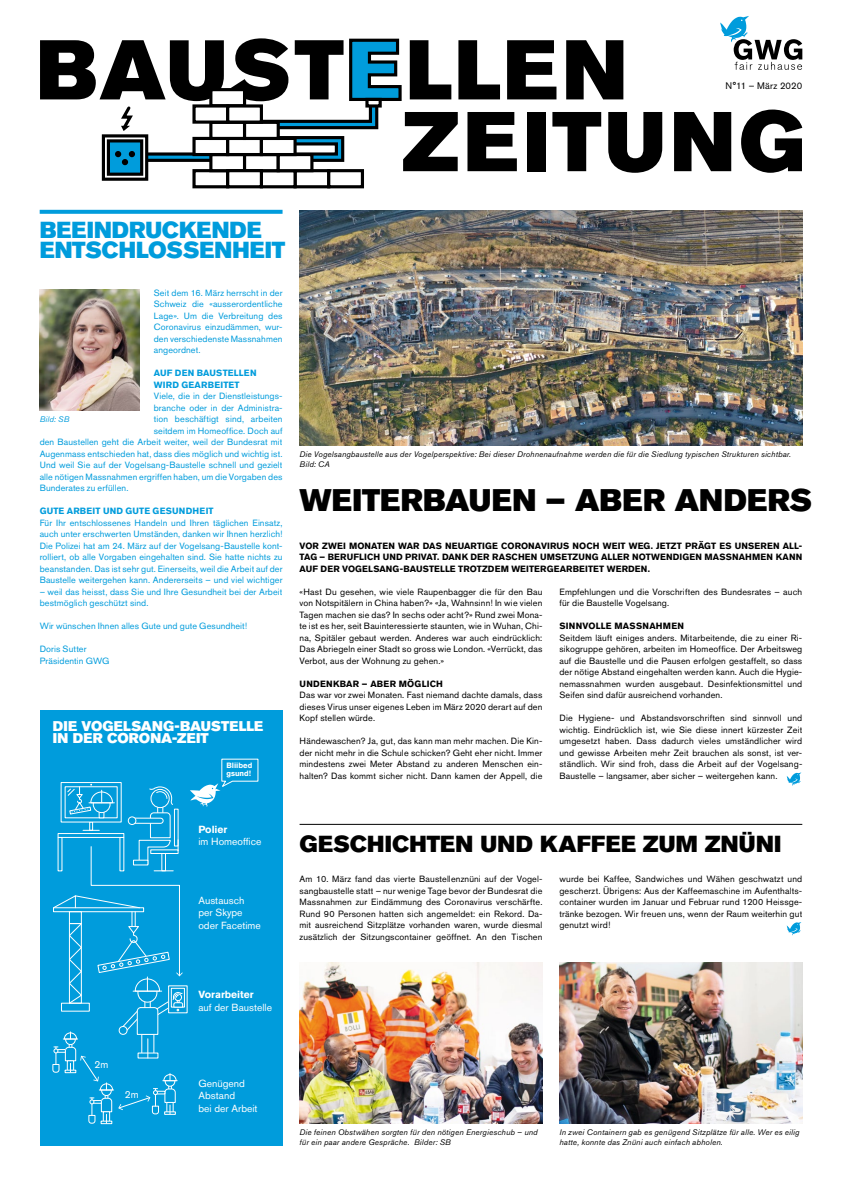
<style>
.page{position:relative;width:842px;height:1191px;background:#fff}
.page>*{position:absolute;margin:0;border:0;box-sizing:border-box;transform-origin:0 0}
.t1{font:31px "Akzidenz Grotesk BQ Super";letter-spacing:.01em;color:#000}
.t2{font:23px/20px "Akzidenz Grotesk BQ Super";color:#009cdc}
.t3{font:23px "Akzidenz Grotesk BQ Super";letter-spacing:.015em;color:#000}
.t4{font:14px/12px "Akzidenz Grotesk BQ Super";letter-spacing:.01em;color:#fff}
.t5{font:10.3px/12.3px "Akzidenz Grotesk BQ";color:#fff}
.t6{font:700 10.3px "Akzidenz Grotesk BQ";color:#fff}
.t7{font:9.5px "Akzidenz Grotesk BQ";letter-spacing:.005em;color:#000}
.t8{font:9px/11.5px "Akzidenz Grotesk BQ";letter-spacing:.015em;color:#000;text-align:justify}
.t9{font:9px/11.5px "Akzidenz Grotesk BQ";letter-spacing:.01em;color:#009cdc;text-align:justify}
.t10{font:700 9px/11.5px "Akzidenz Grotesk BQ";letter-spacing:.02em;color:#000;text-align:justify}
.t11{font:700 9px/11.5px "Akzidenz Grotesk BQ";letter-spacing:.025em;color:#009cdc}
.t12{font:italic 8px/10px "Akzidenz Grotesk BQ";letter-spacing:.02em;color:#000}
.t13{font:italic 8px "Akzidenz Grotesk BQ";letter-spacing:.02em;color:#009cdc}
.t14{font:700 7.6px/7.6px "Akzidenz Grotesk BQ";color:#fff}
</style>
<div class="page">
<img style="left:40px;top:289px;width:100px;height:122px">
<svg style="left:674px;top:112px;width:57px;height:59px"></svg>
<svg style="left:741px;top:110px;width:61px;height:63px"></svg>
<div style="left:192px;top:169px;width:37px;height:19px;border:3px solid #000"></div>
<div style="left:293px;top:169px;width:37px;height:19px;border:3px solid #000"></div>
<div style="left:260px;top:169px;width:37px;height:19px;border:3px solid #000"></div>
<div style="left:327px;top:169px;width:37px;height:19px;border:3px solid #000"></div>
<div style="left:226px;top:169px;width:37px;height:19px;border:3px solid #000"></div>
<div style="left:102px;top:134px;width:46px;height:47px;border:3px solid #000"></div>
<div style="left:107px;top:139px;width:36px;height:37px;border:3px solid #000"></div>
<svg style="left:40px;top:38px;width:622px;height:135px"></svg>
<svg style="left:40px;top:210px;width:243px;height:4px"></svg>
<img style="left:300px;top:210px;width:502px;height:235px">
<svg style="left:720px;top:16px;width:82px;height:54px"></svg>
<svg style="left:787px;top:772px;width:14px;height:14px"></svg>
<svg style="left:787px;top:922px;width:14px;height:13px"></svg>
<div style="left:40px;top:710px;width:243px;height:435px;background:#009cdc"></div>
<hr style="left:300px;top:824px;width:502px;height:1px;background:#000">
<svg style="left:190px;top:758px;width:69px;height:49px"></svg>
<div style="left:171px;top:988px;width:14px;height:19px;border:1px solid #fff"></div>
<svg style="left:52px;top:782px;width:131px;height:342px"></svg>
<img style="left:300px;top:963px;width:242px;height:161px">
<img style="left:559px;top:963px;width:243px;height:161px">
<p class="t7" style="left:725px;top:80px;width:78px">N°11 – März 2020</p>
<h2 class="t2" style="left:40px;top:220px;width:247px">BEEINDRUCKENDE<br>ENTSCHLOSSENHEIT</h2>
<p class="t9" style="left:154px;top:287px;width:130px">Seit dem 16. März herrscht in der Schweiz die «ausserordentliche Lage». Um die Verbreitung des Coronavirus einzudämmen, wur&shy;den verschiedenste Massnahmen angeordnet.</p>
<p class="t11" style="left:154px;top:367px;width:104px">AUF DEN BAUSTELLEN<br>WIRD GEARBEITET</p>
<p class="t9" style="left:154px;top:390px;width:130px">Viele, die in der Dienstleistungs-</p>
<p class="t9" style="left:154px;top:402px;width:130px">branche oder in der Administra-</p>
<p class="t9" style="left:154px;top:413px;width:130px">tion beschäftigt sind, arbeiten</p>
<p class="t9" style="left:154px;top:425px;width:130px">seitdem im Homeoffice. Doch auf</p>
<p class="t9" style="left:40px;top:436px;width:244px">den Baustellen geht die Arbeit weiter, weil der Bundesrat mit</p>
<p class="t9" style="left:40px;top:448px;width:244px">Augenmass entschieden hat, dass dies möglich und wichtig ist.</p>
<p class="t9" style="left:40px;top:459px;width:244px">Und weil Sie auf der Vogelsang-Baustelle schnell und gezielt</p>
<p class="t9" style="left:40px;top:471px;width:244px">alle nötigen Massnahmen ergriffen haben, um die Vorgaben des</p>
<p class="t9" style="left:40px;top:482px;width:90px">Bunderates zu erfüllen.</p>
<p class="t11" style="left:40px;top:505px;width:175px">GUTE ARBEIT UND GUTE GESUNDHEIT</p>
<p class="t9" style="left:40px;top:517px;width:244px">Für Ihr entschlossenes Handeln und Ihren täglichen Einsatz, auch unter erschwerten Umständen, danken wir Ihnen herzlich!<br>Die Polizei hat am 24. März auf der Vogelsang-Baustelle kont&shy;rolliert, ob alle Vorgaben eingehalten sind. Sie hatte nichts zu beanstanden. Das ist sehr gut. Einerseits, weil die Arbeit auf der Baustelle weitergehen kann. Andererseits – und viel wichtiger</p>
<p class="t9" style="left:40px;top:586px;width:244px">– weil das heisst, dass Sie und Ihre Gesundheit bei der Arbeit bestmöglich geschützt sind.</p>
<p class="t9" style="left:40px;top:620px;width:209px">Wir wünschen Ihnen alles Gute und gute Gesundheit!</p>
<p class="t9" style="left:40px;top:643px;width:71px">Doris Sutter<br>Präsidentin GWG</p>
<p class="t13" style="left:40px;top:414px;width:31px">Bild: SB</p>
<h3 class="t4" style="left:53px;top:720px;width:212px">DIE VOGELSANG-BAUSTELLE<br>IN DER CORONA-ZEIT</h3>
<p class="t14" style="left:226px;top:762px;width:27px">Bliibed gsund!</p>
<p class="t12" style="left:300px;top:449px;width:493px">Die Vogelsangbaustelle aus der Vogelperspektive: Bei dieser Drohnenaufnahme werden die für die Siedlung typischen Strukturen sichtbar.<br>Bild: CA</p>
<h1 class="t1" style="left:300px;top:482px;width:514px">WEITERBAUEN – ABER ANDERS</h1>
<p class="t10" style="left:300px;top:540px;width:504px">VOR ZWEI MONATEN WAR DAS NEUARTIGE CORONAVIRUS NOCH WEIT WEG. JETZT PRÄGT ES UNSEREN ALL-TAG – BERUFLICH UND PRIVAT. DANK DER RASCHEN UMSETZUNG ALLER NOTWENDIGEN MASSNAHMEN KANN AUF DER VOGELSANG-BAUSTELLE TROTZDEM WEITERGEARBEITET WERDEN.</p>
<p class="t8" style="left:300px;top:586px;width:244px">«Hast Du gesehen, wie viele Raupenbagger die für den Bau von Notspitälern in China haben?» «Ja, Wahnsinn! In wie vielen Tagen machen sie das? In sechs oder acht?» Rund zwei Mona&shy;te ist es her, seit Bauinteressierte staunten, wie in Wuhan, Chi&shy;na, Spitäler gebaut werden. Anderes war auch eindrücklich:<br>Das Abriegeln einer Stadt so gross wie London. «Verrückt, das Verbot, aus der Wohnung zu gehen.»</p>
<p class="t10" style="left:300px;top:678px;width:145px">UNDENKBAR – ABER MÖGLICH</p>
<p class="t8" style="left:300px;top:689px;width:244px">Das war vor zwei Monaten. Fast niemand dachte damals, dass dieses Virus unser eigenes Leben im März 2020 derart auf den Kopf stellen würde.</p>
<p class="t8" style="left:300px;top:735px;width:244px">Händewaschen? Ja, gut, das kann man mehr machen. Die Kin&shy;der nicht mehr in die Schule schicken? Geht eher nicht. Immer mindestens zwei Meter Abstand zu anderen Menschen ein&shy;halten? Das kommt sicher nicht. Dann kamen der Appell, die</p>
<p class="t8" style="left:559px;top:586px;width:244px">Empfehlungen und die Vorschriften des Bundesrates – auch für die Baustelle Vogelsang.</p>
<p class="t10" style="left:559px;top:620px;width:126px">SINNVOLLE MASSNAHMEN</p>
<p class="t8" style="left:559px;top:632px;width:244px">Seitdem läuft einiges anders. Mitarbeitende, die zu einer Ri&shy;sikogruppe gehören, arbeiten im Homeoffice. Der Arbeitsweg auf die Baustelle und die Pausen erfolgen gestaffelt, so dass der nötige Abstand eingehalten werden kann. Auch die Hygie&shy;nemassnahmen wurden ausgebaut. Desinfektionsmittel und Seifen sind dafür ausreichend vorhanden.</p>
<p class="t8" style="left:559px;top:712px;width:244px">Die Hygiene- und Abstandsvorschriften sind sinnvoll und wichtig. Eindrücklich ist, wie Sie diese innert kürzester Zeit umgesetzt haben. Dass dadurch vieles umständlicher wird und gewisse Arbeiten mehr Zeit brauchen als sonst, ist ver&shy;ständlich. Wir sind froh, dass die Arbeit auf der Vogelsang-Baustelle – langsamer, aber sicher – weitergehen kann.</p>
<p class="t6" style="left:198px;top:823px;width:31px">Polier</p>
<p class="t5" style="left:198px;top:835px;width:65px">im Homeoffice</p>
<p class="t5" style="left:198px;top:894px;width:64px">Austausch per Skype oder Facetime</p>
<h2 class="t3" style="left:300px;top:831px;width:483px">GESCHICHTEN UND KAFFEE ZUM ZNÜNI</h2>
<p class="t8" style="left:300px;top:873px;width:244px">Am 10. März fand das vierte Baustellenznüni auf der Vogel&shy;sangbaustelle statt – nur wenige Tage bevor der Bundesrat die Massnahmen zur Eindämmung des Coronavirus verschärfte.<br>Rund 90 Personen hatten sich angemeldet: ein Rekord. Da&shy;mit ausreichend Sitzplätze vorhanden waren, wurde diesmal zusätzlich der Sitzungscontainer geöffnet. An den Tischen</p>
<p class="t8" style="left:559px;top:873px;width:244px">wurde bei Kaffee, Sandwiches und Wähen geschwatzt und gescherzt. Übrigens: Aus der Kaffeemaschine im Aufenthalts&shy;container wurden im Januar und Februar rund 1200 Heissge&shy;tränke bezogen. Wir freuen uns, wenn der Raum weiterhin gut genutzt wird!</p>
<p class="t6" style="left:198px;top:989px;width:57px">Vorarbeiter</p>
<p class="t5" style="left:198px;top:1001px;width:75px">auf der Baustelle</p>
<p class="t5" style="left:95px;top:1058px;width:15px">2m</p>
<p class="t5" style="left:125px;top:1088px;width:15px">2m</p>
<p class="t5" style="left:198px;top:1077px;width:61px">Genügend<br>Abstand<br>bei der Arbeit</p>
<p class="t12" style="left:300px;top:1127px;width:240px">Die feinen Obstwähen sorgten für den nötigen Energieschub – und für ein paar andere Gespräche. Bilder: SB</p>
<p class="t12" style="left:559px;top:1127px;width:242px">In zwei Containern gab es genügend Sitzplätze für alle. Wer es eilig hatte, konnte das Znüni auch einfach abholen.</p>
</div>
